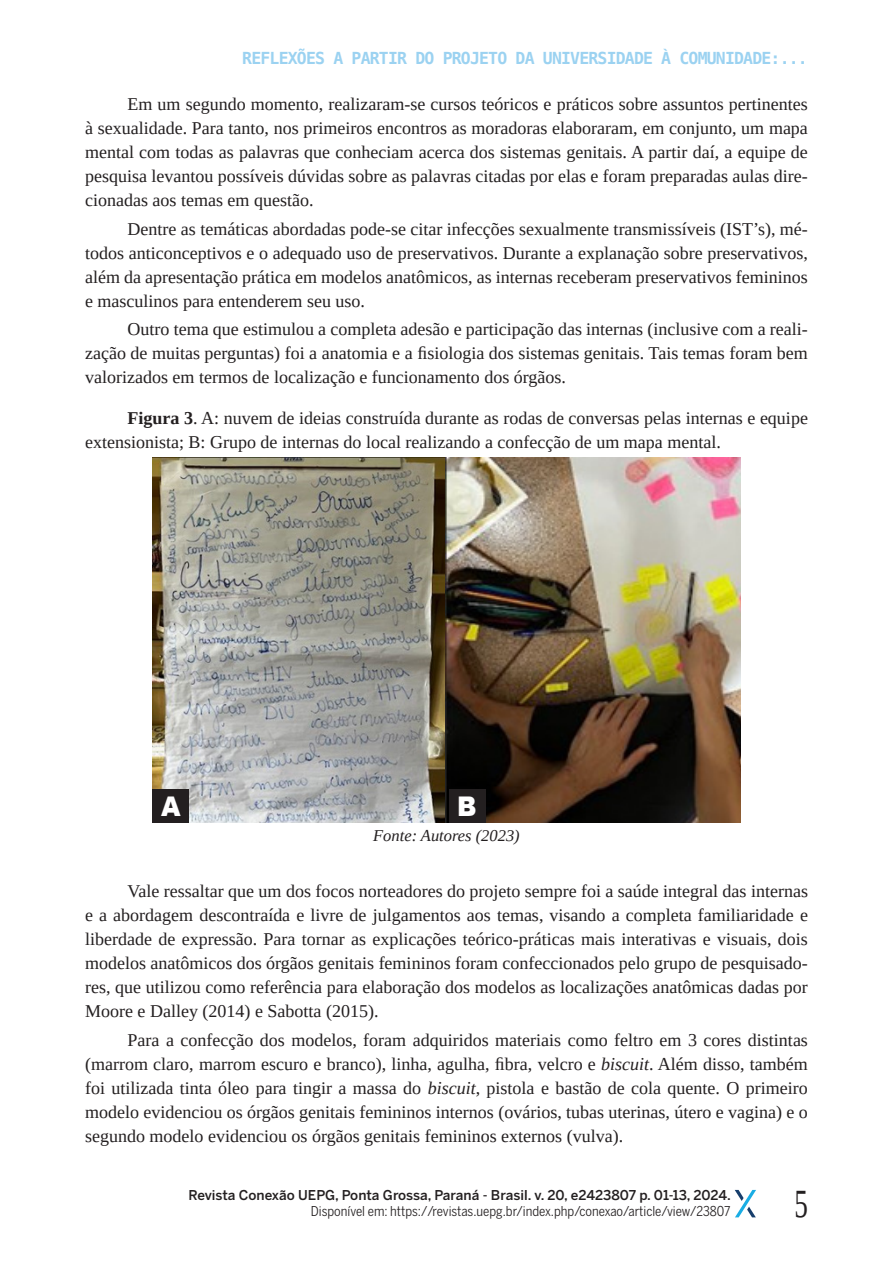
<style>
.page{position:relative;width:893px;height:1263px;background:#fff}
.page>*{position:absolute;margin:0;border:0;box-sizing:border-box;transform-origin:0 0}
.t1{font:39.9px "Liberation Serif";color:#231f20;scale:.68 1}
.t2{font:900 27.15px "Arial";color:#fff;scale:.92 1}
.TEXTO_ARTIGO{font:18px/24px "Liberation Serif";color:#231f20;text-align:justify}
.t3{font:700 16.5px "DejaVu Sans Mono";letter-spacing:-.05em;color:#9bd2f1}
.FONTE{font:italic 16.5px "Liberation Serif";color:#231f20}
.t4{font:13.5px "Benton Sans Cond";color:#231f20}
.t5{font:500 13.5px "Benton Sans";color:#231f20}
.s1{font-weight:700}
.s2{font-style:italic}
</style>
<div class="page">
<svg style="left:735px;top:1190px;width:21px;height:27px"></svg>
<img style="left:153px;top:457px;width:587px;height:366px">
<div style="left:152px;top:789px;width:37px;height:34px;background:#231f20"></div>
<div style="left:449px;top:789px;width:36px;height:34px;background:#231f20"></div>
<p class="t3" style="left:242px;top:47px;width:567px">REFLEXÕES A PARTIR DO PROJETO DA UNIVERSIDADE À COMUNIDADE:...</p>
<p class="TEXTO_ARTIGO" style="left:85px;top:92px;width:724px;text-indent:43px">Em um segundo momento, realizaram-se cursos teóricos e práticos sobre assuntos pertinentes à sexualidade. Para tanto, nos primeiros encontros as moradoras elaboraram, em conjunto, um mapa mental com todas as palavras que conheciam acerca dos sistemas genitais. A partir daí, a equipe de pesquisa levantou possíveis dúvidas sobre as palavras citadas por elas e foram preparadas aulas dire&shy;cionadas aos temas em questão.</p>
<p class="TEXTO_ARTIGO" style="left:85px;top:216px;width:724px;text-indent:43px">Dentre as temáticas abordadas pode-se citar infecções sexualmente transmissíveis (IST’s), mé&shy;todos anticonceptivos e o adequado uso de preservativos. Durante a explanação sobre preservativos, além da apresentação prática em modelos anatômicos, as internas receberam preservativos femininos e masculinos para entenderem seu uso.</p>
<p class="TEXTO_ARTIGO" style="left:85px;top:317px;width:724px;text-indent:43px">Outro tema que estimulou a completa adesão e participação das internas (inclusive com a reali&shy;zação de muitas perguntas) foi a anatomia e a fisiologia dos sistemas genitais. Tais temas foram bem valorizados em termos de localização e funcionamento dos órgãos.</p>
<p class="TEXTO_ARTIGO" style="left:85px;top:406px;width:724px;text-indent:43px"><span class="s1">Figura 3</span>. A: nuvem de ideias construída durante as rodas de conversas pelas internas e equipe extensionista; B: Grupo de internas do local realizando a confecção de um mapa mental.</p>
<p class="t2" style="left:161px;top:786px;width:23px">A</p>
<p class="t2" style="left:457px;top:786px;width:23px">B</p>
<p class="FONTE" style="left:373px;top:825px;width:148px">Fonte: Autores (2023)</p>
<p class="TEXTO_ARTIGO" style="left:85px;top:879px;width:724px;text-indent:43px">Vale ressaltar que um dos focos norteadores do projeto sempre foi a saúde integral das internas e a abordagem descontraída e livre de julgamentos aos temas, visando a completa familiaridade e liberdade de expressão. Para tornar as explicações teórico-práticas mais interativas e visuais, dois modelos anatômicos dos órgãos genitais femininos foram confeccionados pelo grupo de pesquisado&shy;res, que utilizou como referência para elaboração dos modelos as localizações anatômicas dadas por Moore e Dalley (2014) e Sabotta (2015).</p>
<p class="TEXTO_ARTIGO" style="left:85px;top:1027px;width:724px;text-indent:43px">Para a confecção dos modelos, foram adquiridos materiais como feltro em 3 cores distintas (marrom claro, marrom escuro e branco), linha, agulha, fibra, velcro e <span class="s2">biscuit</span>. Além disso, também foi utilizada tinta óleo para tingir a massa do <span class="s2">biscuit</span>, pistola e bastão de cola quente. O primeiro modelo evidenciou os órgãos genitais femininos internos (ovários, tubas uterinas, útero e vagina) e o segundo modelo evidenciou os órgãos genitais femininos externos (vulva).</p>
<p class="t5" style="left:188px;top:1187px;width:544px">Revista Conexão UEPG, Ponta Grossa, Paraná - Brasil. v. 20, e2423807 p. 01-13, 2024.</p>
<p class="t4" style="left:311px;top:1203px;width:421px">Disponível em: https://revistas.uepg.br/index.php/conexao/article/view/23807</p>
<h1 class="t1" style="left:794px;top:1178px;width:21px">5</h1>
</div>
